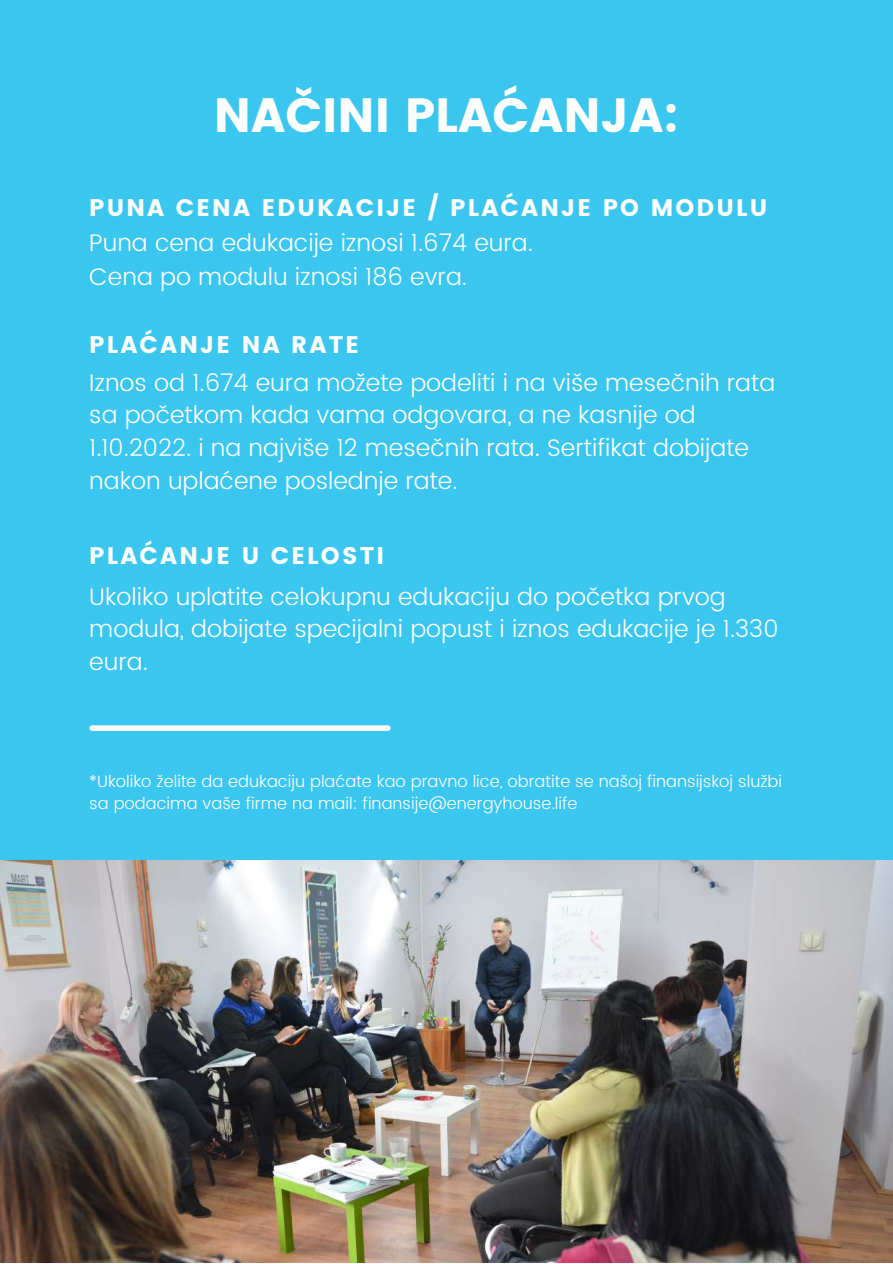
<style>
.page{position:relative;width:893px;height:1264px;background:#fff}
.page>*{position:absolute;margin:0;border:0;box-sizing:border-box;transform-origin:0 0}
.t1{font:48px "Poppins";color:#fff}
.t2{font:300 24px/32.5px "Poppins";color:#fff}
.t3{font:24px "Poppins";letter-spacing:.09em;color:#fff}
.t4{font:300 16.5px/22.5px "Poppins";color:#fff}
</style>
<div class="page">
<div style="left:0;top:0;width:892px;height:860px;background:#3bc6ef"></div>
<div style="left:92px;top:725px;width:296px;height:6px;background:#fff"></div>
<img style="left:0;top:860px;width:892px;height:402px">
<h1 class="t1" style="left:214px;top:87px;width:466px">NAČINI PLAĆANJA:</h1>
<p class="t3" style="left:89px;top:194px;width:679px">PUNA CENA EDUKACIJE / PLAĆANJE PO MODULU</p>
<p class="t2" style="left:89px;top:226px;width:445px;line-height:33.5px">Puna cena edukacije iznosi 1.674 eura.<br>Cena po modulu iznosi 186 evra.</p>
<p class="t3" style="left:89px;top:331px;width:271px">PLAĆANJE NA RATE</p>
<p class="t2" style="left:89px;top:366px;width:687px">Iznos od 1.674 eura možete podeliti i na više mesečnih rata sa početkom kada vama odgovara, a ne kasnije od 1.10.2022. i na najviše 12 mesečnih rata. Sertifikat dobijate nakon uplaćene poslednje rate.</p>
<p class="t3" style="left:89px;top:542px;width:296px">PLAĆANJE U CELOSTI</p>
<p class="t2" style="left:89px;top:580px;width:690px">Ukoliko uplatite celokupnu edukaciju do početka prvog modula, dobijate specijalni popust i iznos edukacije je 1.330 eura.</p>
<p class="t4" style="left:89px;top:770px;width:694px">*Ukoliko želite da edukaciju plaćate kao pravno lice, obratite se našoj finansijskoj službi sa podacima vaše firme na mail: finansije@energyhouse.life</p>
</div>
